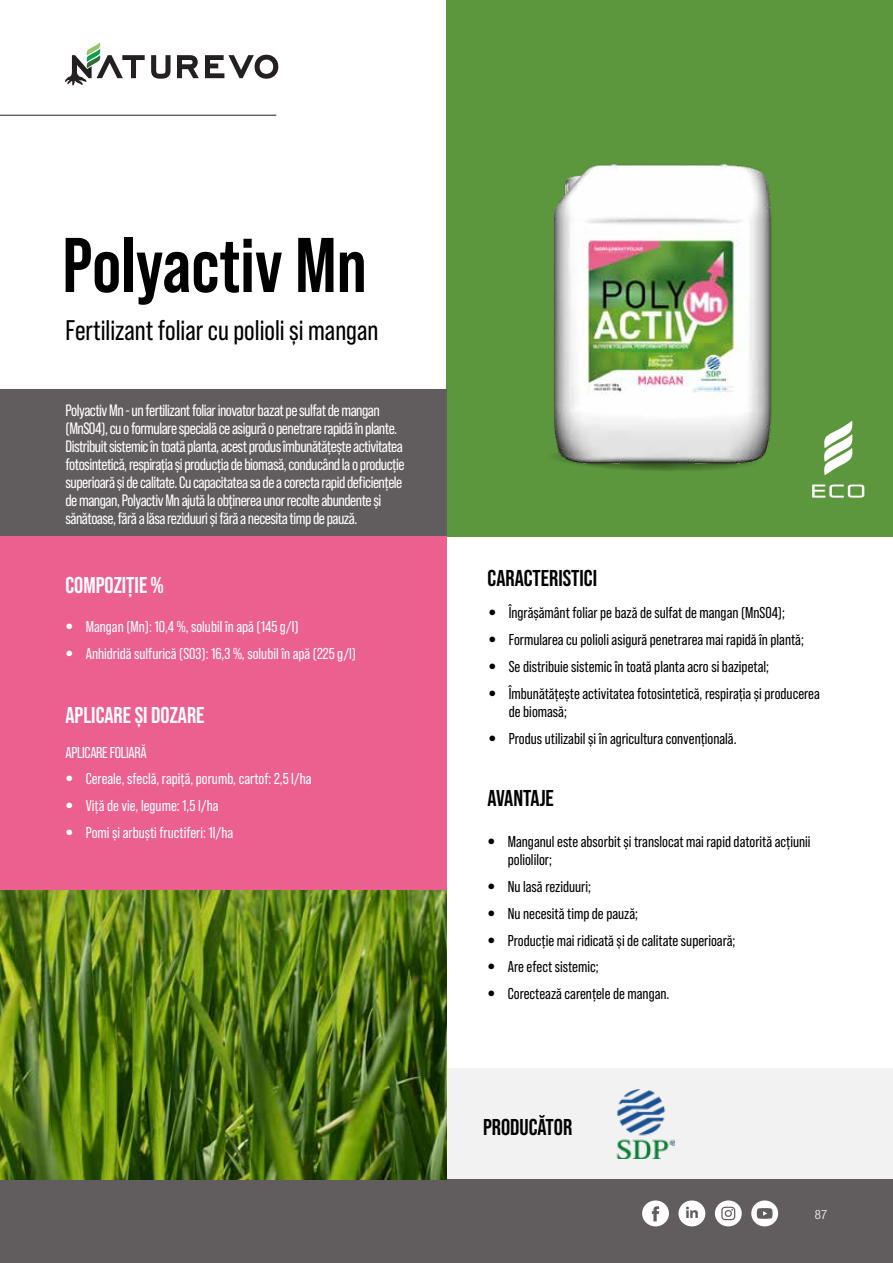
<style>
.page{position:relative;width:893px;height:1263px;background:#fff}
.page>*{position:absolute;margin:0;border:0;box-sizing:border-box;transform-origin:0 0}
.t1{font:700 77.25px "Bebas Neue Pro";color:#000}
.t2{font:28.35px "Bebas Neue Pro";color:#000}
.t3{font:700 22.95px "Bebas Neue Pro";color:#000}
.t4{font:700 22.95px "Bebas Neue Pro";color:#fff}
.t5{font:16.5px/18px "Bebas Neue Pro";letter-spacing:-.03em;color:#fff}
.t6{font:15.75px/18.6px "Bebas Neue Pro";color:#000}
.t7{font:15.75px "Bebas Neue Pro";color:#fff}
.t8{font:15.75px "Bebas Neue Pro";letter-spacing:-.02em;color:#fff}
.t9{font:300 condensed 12.9px "Helvetica Neue LT Pro";color:#fff}
.s1{font-family:"Helvetica Neue LT Pro";font-weight:500;font-stretch:condensed}
</style>
<div class="page">
<div style="left:0;top:1179px;width:893px;height:84px;background:#615c5e"></div>
<svg style="left:642px;top:1200px;width:27px;height:26px"></svg>
<svg style="left:715px;top:1200px;width:27px;height:26px"></svg>
<svg style="left:678px;top:1200px;width:27px;height:26px"></svg>
<svg style="left:751px;top:1200px;width:27px;height:26px"></svg>
<hr style="left:0;top:115px;width:276px;height:1px;background:#241f21">
<svg style="left:151px;top:55px;width:20px;height:24px"></svg>
<svg style="left:177px;top:55px;width:22px;height:23px"></svg>
<svg style="left:205px;top:54px;width:73px;height:25px"></svg>
<svg style="left:65px;top:43px;width:80px;height:42px"></svg>
<div style="left:446px;top:0;width:447px;height:536px;background:#5d973d"></div>
<div style="left:0;top:389px;width:446px;height:147px;background:#615c5e"></div>
<div style="left:0;top:536px;width:446px;height:643px;background:#ec608f"></div>
<div style="left:434px;top:1069px;width:459px;height:110px;background:#f2f2f2"></div>
<img style="left:616px;top:1089px;width:58px;height:69px">
<img style="left:554px;top:163px;width:271px;height:313px">
<img style="left:0;top:891px;width:446px;height:288px">
<svg style="left:812px;top:484px;width:52px;height:14px"></svg>
<svg style="left:821px;top:421px;width:32px;height:54px"></svg>
<h1 class="t1" style="left:62px;top:221px;width:306px">Polyactiv Mn</h1>
<h2 class="t2" style="left:65px;top:314px;width:314px">Fertilizant foliar cu polioli și mangan</h2>
<p class="t5" style="left:65px;top:401px;width:341px">Polyactiv Mn - un fertilizant foliar inovator bazat pe sulfat de mangan (MnSO4), cu o formulare specială ce asigură o penetrare rapidă în plante.<br>Distribuit sistemic în toată planta, acest produs îmbunătățește activitatea fotosintetică, respirația și producția de biomasă, conducând la o producție superioară și de calitate. Cu capacitatea sa de a corecta rapid deficiențele de mangan, Polyactiv Mn ajută la obținerea unor recolte abundente și sănătoase, fără a lăsa reziduuri și fără a necesita timp de pauză.</p>
<h3 class="t4" style="left:65px;top:572px;width:100px">COMPOZIȚIE %</h3>
<p class="t7" style="left:65px;top:618px;width:235px"><span class="s1">•</span> Mangan (Mn): 10,4 %, solubil în apă (145 g/l)</p>
<p class="t7" style="left:65px;top:645px;width:292px"><span class="s1">•</span> Anhidridă sulfurică (SO3): 16,3 %, solubil în apă (225 g/l)</p>
<h3 class="t4" style="left:65px;top:702px;width:141px">APLICARE ȘI DOZARE</h3>
<p class="t8" style="left:65px;top:743px;width:83px">APLICARE FOLIARĂ</p>
<p class="t7" style="left:65px;top:770px;width:248px"><span class="s1">•</span> Cereale, sfeclă, rapiță, porumb, cartof: 2,5 l/ha</p>
<p class="t7" style="left:65px;top:797px;width:155px"><span class="s1">•</span> Viță de vie, legume: 1,5 l/ha</p>
<p class="t7" style="left:65px;top:823px;width:169px"><span class="s1">•</span> Pomi și arbuști fructiferi: 1l/ha</p>
<h3 class="t3" style="left:488px;top:565px;width:111px">CARACTERISTICI</h3>
<p class="t6" style="left:488px;top:603px;width:298px"><span class="s1">•</span> Îngrășământ foliar pe bază de sulfat de mangan (MnSO4);</p>
<p class="t6" style="left:488px;top:630px;width:317px"><span class="s1">•</span> Formularea cu polioli asigură penetrarea mai rapidă în plantă;</p>
<p class="t6" style="left:488px;top:657px;width:282px"><span class="s1">•</span> Se distribuie sistemic în toată planta acro si bazipetal;</p>
<p class="t6" style="left:509px;top:684px;width:313px;text-indent:-20px"><span class="s1">•</span> Îmbunătățește activitatea fotosintetică, respirația și producerea de biomasă;</p>
<p class="t6" style="left:488px;top:729px;width:250px"><span class="s1">•</span> Produs utilizabil și în agricultura convențională.</p>
<h3 class="t3" style="left:488px;top:785px;width:68px">AVANTAJE</h3>
<p class="t6" style="left:508px;top:832px;width:304px;text-indent:-20px"><span class="s1">•</span> Manganul este absorbit și translocat mai rapid datorită acțiunii poliolilor;</p>
<p class="t6" style="left:488px;top:877px;width:105px"><span class="s1">•</span> Nu lasă reziduuri;</p>
<p class="t6" style="left:488px;top:904px;width:152px"><span class="s1">•</span> Nu necesită timp de pauză;</p>
<p class="t6" style="left:488px;top:931px;width:249px"><span class="s1">•</span> Producție mai ridicată și de calitate superioară;</p>
<p class="t6" style="left:488px;top:957px;width:112px"><span class="s1">•</span> Are efect sistemic;</p>
<p class="t6" style="left:488px;top:984px;width:183px"><span class="s1">•</span> Corectează carențele de mangan.</p>
<h3 class="t3" style="left:483px;top:1114px;width:91px">PRODUCĂTOR</h3>
<p class="t9" style="left:815px;top:1206px;width:14px">87</p>
</div>
